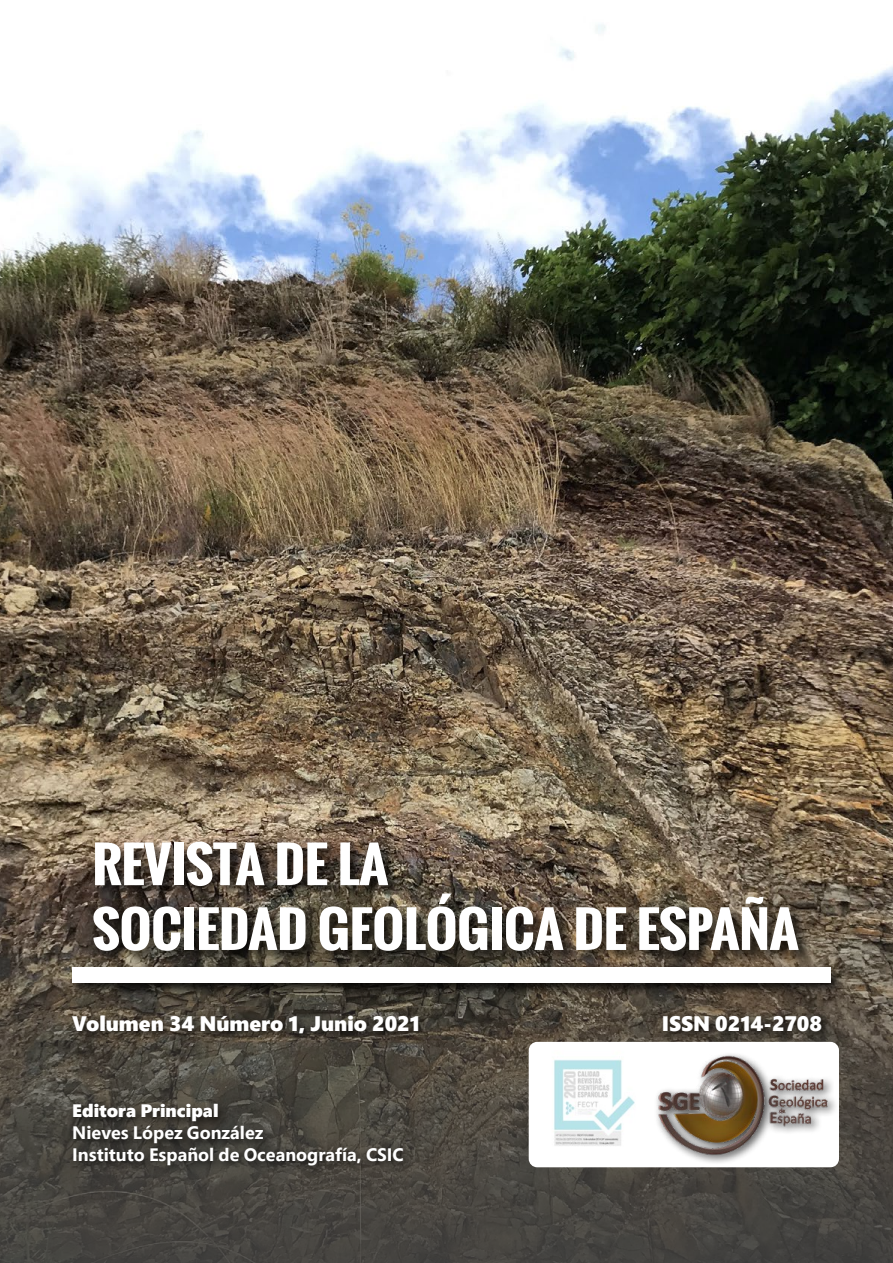
<style>
.page{position:relative;width:893px;height:1263px;background:#fff}
.page>*{position:absolute;margin:0;border:0;box-sizing:border-box;transform-origin:0 0}
.t1{font:700 48.6px/64.8px "Oswald";letter-spacing:-.01em;color:#fff;scale:1.11 1}
.t2{font:900 21px "Segoe Pro";color:#fff}
.t3{font:700 18px/21.6px "Segoe Pro";color:#fff}
.t4{font:900 18px "Segoe Pro";color:#fff}
</style>
<div class="page">
<img style="left:0;top:24px;width:893px;height:1239px">
<div style="left:653px;top:1051px;width:186px;height:114px;background:#fff"></div>
<div style="left:92px;top:840px;width:720px;height:125px;background:#000;opacity:.73"></div>
<div style="left:70px;top:965px;width:775px;height:33px;background:#000;opacity:.8"></div>
<div style="left:72px;top:967px;width:758px;height:16px;background:#fff"></div>
<div style="left:67px;top:1010px;width:765px;height:166px;background:#000;opacity:.75"></div>
<img style="left:540px;top:1050px;width:103px;height:107px">
<h1 class="t1" style="left:92px;top:832px;width:638px">REVISTA DE LA<br>SOCIEDAD GEOLÓGICA DE ESPAÑA</h1>
<p class="t2" style="left:72px;top:1009px;width:349px">Volumen 34 Número 1, Junio 2021</p>
<p class="t2" style="left:662px;top:1009px;width:162px">ISSN 0214-2708</p>
<p class="t4" style="left:72px;top:1098px;width:148px">Editora Principal</p>
<p class="t3" style="left:72px;top:1121px;width:333px">Nieves López González<br>Instituto Español de Oceanografía, CSIC</p>
</div>
